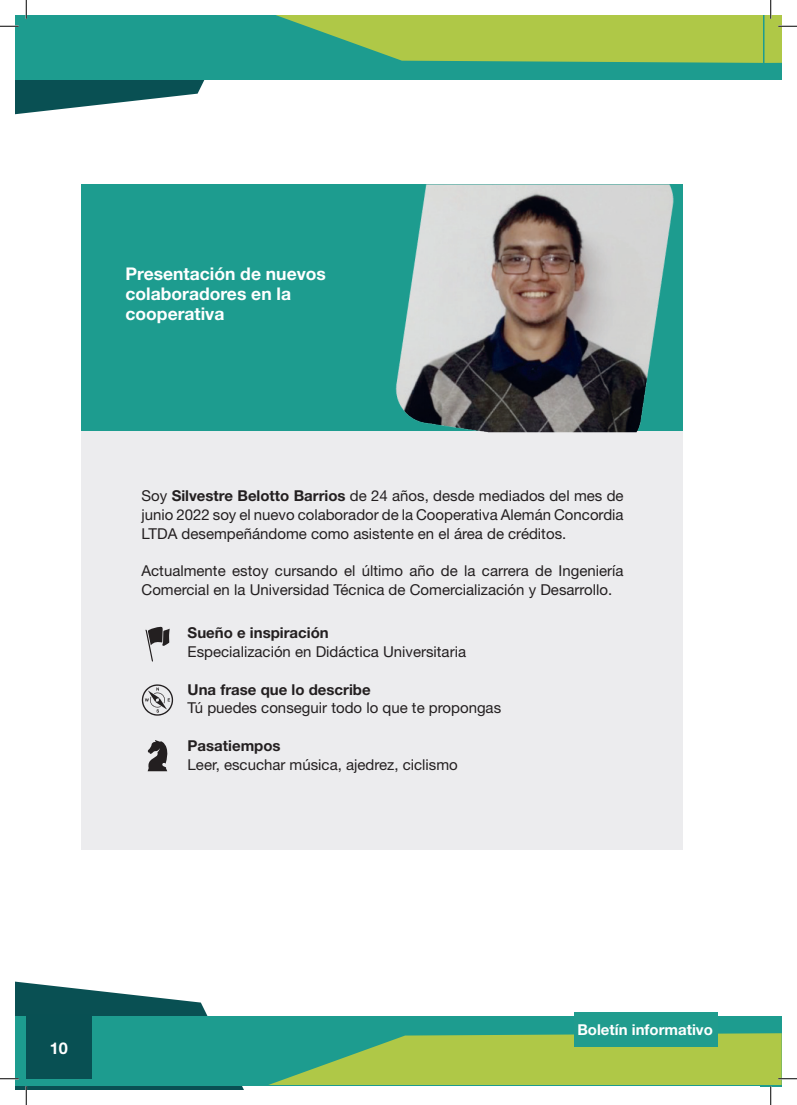
<style>
.page{position:relative;width:797px;height:1105px;background:#fff}
.page>*{position:absolute;margin:0;border:0;box-sizing:border-box;transform-origin:0 0}
.Texto_corrido{font:700 17.5px "Helvetica Neue LT Std";color:#fff}
.t1{font:700 16.25px "Helvetica Neue LT Std";color:#fff}
.Texto_corrido-2{font:15px/18.8px "Helvetica Neue LT Std";color:#231f20;text-align:justify}
.Texto_corrido-3{font:700 15px "Helvetica Neue LT Std";color:#231f20}
.t2{font:700 15px "Helvetica Neue LT Std";color:#fff}
.s1{font-weight:700}
</style>
<div class="page">
<div style="left:82px;top:427px;width:601px;height:423px;background:#ececee"></div>
<div style="left:82px;top:185px;width:601px;height:246px;background:#1d9c8f"></div>
<img style="left:376px;top:184px;width:307px;height:249px">
<svg style="left:145px;top:627px;width:25px;height:35px"></svg>
<svg style="left:142px;top:684px;width:31px;height:32px"></svg>
<svg style="left:147px;top:740px;width:21px;height:31px"></svg>
<div style="left:16px;top:1017px;width:765px;height:69px;background:#1d9c8f"></div>
<div style="left:574px;top:1012px;width:143px;height:35px;background:#209c8e"></div>
<div style="left:16px;top:16px;width:763px;height:64px;background:#1d9c8f"></div>
<div style="left:763px;top:16px;width:18px;height:63px;background:#1d9c8f"></div>
<svg style="left:0;top:0;width:243px;height:115px"></svg>
<svg style="left:0;top:981px;width:246px;height:124px"></svg>
<svg style="left:265px;top:0;width:532px;height:63px"></svg>
<svg style="left:268px;top:1033px;width:529px;height:72px"></svg>
<p class="Texto_corrido" style="left:125px;top:263px;width:202px">Presentación de nuevos</p>
<p class="Texto_corrido" style="left:125px;top:283px;width:167px">colaboradores en la</p>
<p class="Texto_corrido" style="left:125px;top:303px;width:100px">cooperativa</p>
<p class="Texto_corrido-2" style="left:141px;top:486px;width:483px">Soy <span class="s1">Silvestre Belotto Barrios</span> de 24 años, desde mediados del mes de junio 2022 soy el nuevo colaborador de la Cooperativa Alemán Concordia LTDA desempeñándome como asistente en el área de créditos.</p>
<p class="Texto_corrido-2" style="left:141px;top:561px;width:483px">Actualmente estoy cursando el último año de la carrera de Ingeniería<br>Comercial en la Universidad Técnica de Comercialización y Desarrollo.</p>
<p class="Texto_corrido-3" style="left:188px;top:624px;width:143px">Sueño e inspiración</p>
<p class="Texto_corrido-2" style="left:188px;top:642px;width:280px">Especialización en Didáctica Universitaria</p>
<p class="Texto_corrido-3" style="left:188px;top:680px;width:185px">Una frase que lo describe</p>
<p class="Texto_corrido-2" style="left:188px;top:698px;width:315px">Tú puedes conseguir todo lo que te propongas</p>
<p class="Texto_corrido-3" style="left:188px;top:736px;width:95px">Pasatiempos</p>
<p class="Texto_corrido-2" style="left:188px;top:755px;width:272px">Leer, escuchar música, ajedrez, ciclismo</p>
<p class="t1" style="left:50px;top:1038px;width:20px">10</p>
<p class="t2" style="left:577px;top:1020px;width:137px">Boletín informativo</p>
</div>
